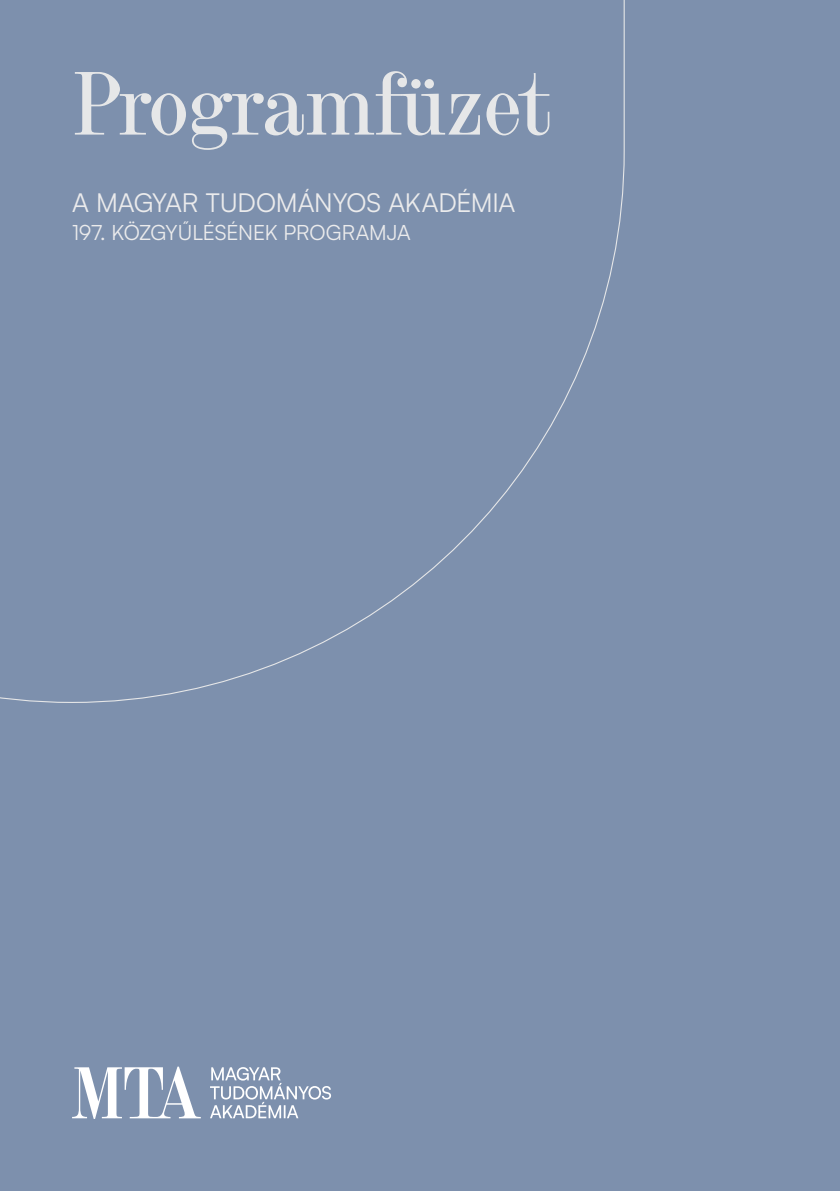
<style>
.page{position:relative;width:840px;height:1191px;background:#fff}
.page>*{position:absolute;margin:0;border:0;box-sizing:border-box;transform-origin:0 0}
.t1{font:86.8px "Amen Display";letter-spacing:-.01em;color:#e6e7e8}
.t2{font:26px "Satoshi";letter-spacing:-.005em;color:#ebebec}
.t3{font:21px "Satoshi";letter-spacing:-.005em;color:#ebebec}
</style>
<div class="page">
<div style="left:0;top:0;width:839px;height:1191px;background:#7d90ad"></div>
<svg style="left:0;top:0;width:624px;height:703px"></svg>
<svg style="left:72px;top:1066px;width:129px;height:53px"></svg>
<svg style="left:210px;top:1067px;width:121px;height:51px"></svg>
<h1 class="t1" style="left:72px;top:54px;width:480px">Programfüzet</h1>
<p class="t2" style="left:72px;top:185px;width:444px">A MAGYAR TUDOMÁNYOS AKADÉMIA</p>
<p class="t3" style="left:72px;top:218px;width:340px">197. KÖZGYŰLÉSÉNEK PROGRAMJA</p>
</div>
